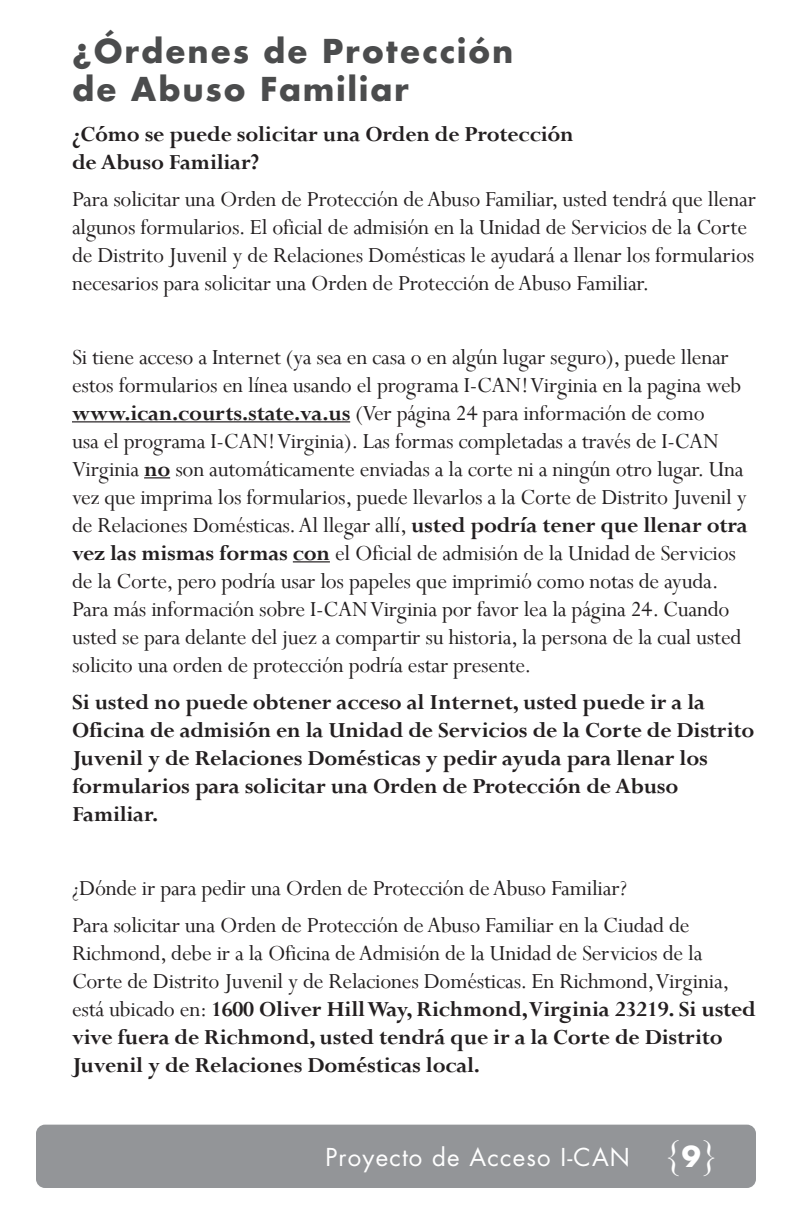
<style>
.page{position:relative;width:792px;height:1224px;background:#fff}
.page>*{position:absolute;margin:0;border:0;box-sizing:border-box;transform-origin:0 0}
.t1{font:40px "Perpetua";color:#fff}
.t2{font:700 32px/38px "Futura";letter-spacing:.05em;color:#4b4c4d}
.t3{font:24px/28px "Perpetua";letter-spacing:-.01em;color:#231f20}
.t4{font:700 24px/28px "Perpetua";letter-spacing:-.01em;color:#231f20}
.t5{font:24px "Futura";letter-spacing:.05em;color:#fff}
.s1{font-weight:700}
.s2{font-family:"Futura";font-weight:700;font-size:28px}
</style>
<div class="page">
<div style="left:36px;top:1125px;width:720px;height:63px;background:#939598;border-radius:9px"></div>
<hr style="left:72px;top:421px;width:278px;height:1px;background:#231f20">
<svg style="left:144px;top:477px;width:26px;height:1px"></svg>
<hr style="left:293px;top:561px;width:37px;height:1px;background:#231f20">
<p class="t2" style="left:72px;top:31px;width:443px">¿Órdenes de Protección de Abuso Familiar</p>
<p class="t4" style="left:72px;top:120px;width:503px">¿Cómo se puede solicitar una Orden de Protección de Abuso Familiar?</p>
<p class="t3" style="left:72px;top:185px;width:686px">Para solicitar una Orden de Protección de Abuso Familiar, usted tendrá que llenar algunos formularios. El oficial de admisión en la Unidad de Servicios de la Corte de Distrito Juvenil y de Relaciones Domésticas le ayudará a llenar los formularios necesarios para solicitar una Orden de Protección de Abuso Familiar.</p>
<p class="t3" style="left:72px;top:343px;width:677px">Si tiene acceso a Internet (ya sea en casa o en algún lugar seguro), puede llenar estos formularios en línea usando el programa I-CAN! Virginia en la pagina web <span class="s1">www.ican.courts.state.va.us</span> (Ver página 24 para información de como<br>usa el programa I-CAN! Virginia). Las formas completadas a través de I-CAN Virginia <span class="s1">no</span> son automáticamente enviadas a la corte ni a ningún otro lugar. Una vez que imprima los formularios, puede llevarlos a la Corte de Distrito Juvenil y de Relaciones Domésticas. Al llegar allí, <span class="s1">usted podría tener que llenar otra vez las mismas formas con</span> el Oficial de admisión de la Unidad de Servicios de la Corte, pero podría usar los papeles que imprimió como notas de ayuda.<br>Para más información sobre I-CAN Virginia por favor lea la página 24. Cuando usted se para delante del juez a compartir su historia, la persona de la cual usted solicito una orden de protección podría estar presente.</p>
<p class="t4" style="left:72px;top:688px;width:684px">Si usted no puede obtener acceso al Internet, usted puede ir a la Oficina de admisión en la Unidad de Servicios de la Corte de Distrito Juvenil y de Relaciones Domésticas y pedir ayuda para llenar los formularios para solicitar una Orden de Protección de Abuso Familiar.</p>
<p class="t3" style="left:72px;top:874px;width:556px">¿Dónde ir para pedir una Orden de Protección de Abuso Familiar?</p>
<p class="t3" style="left:72px;top:911px;width:685px">Para solicitar una Orden de Protección de Abuso Familiar en la Ciudad de Richmond, debe ir a la Oficina de Admisión de la Unidad de Servicios de la Corte de Distrito Juvenil y de Relaciones Domésticas. En Richmond, Virginia, está ubicado en: <span class="s1">1600 Oliver Hill Way, Richmond, Virginia 23219. Si usted vive fuera de Richmond, usted tendrá que ir a la Corte de Distrito Juvenil y de Relaciones Domésticas local.</span></p>
<p class="t5" style="left:325px;top:1141px;width:306px">Proyecto de Acceso I-CAN</p>
<h1 class="t1" style="left:663px;top:1128px;width:59px">{<span class="s2">9</span>}</h1>
</div>
